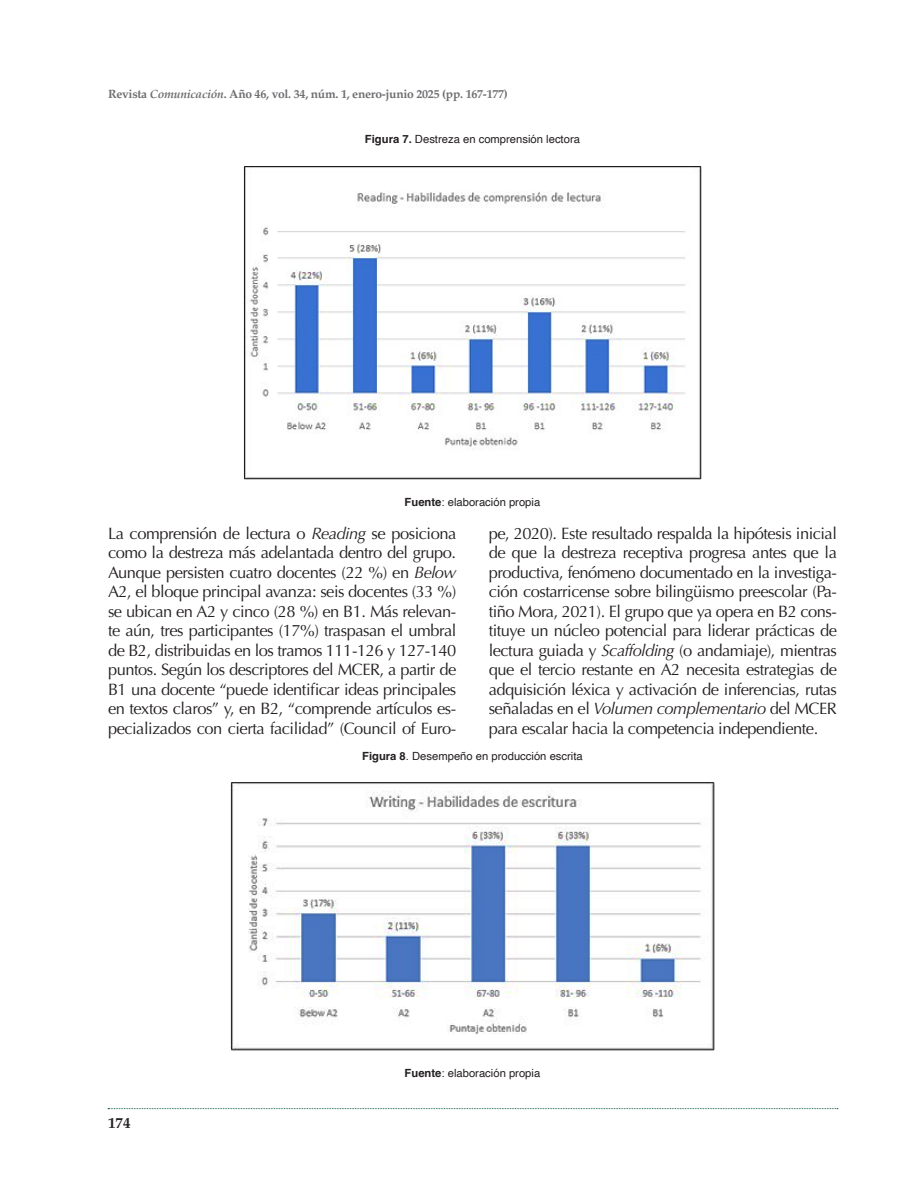
<style>
.page{position:relative;width:918px;height:1188px;background:#fff}
.page>*{position:absolute;margin:0;border:0;box-sizing:border-box;transform-origin:0 0}
.texto{font:16.5px/19.5px "Optima";letter-spacing:-.03em;color:#231f20;text-align:justify}
.t1{font:700 15px "Palatino";color:#231f20}
.t2{font:700 12px "Palatino";letter-spacing:-.02em;color:#6c6d70}
.Pie_de_foto{font:11.25px "Helvetica";color:#231f20}
.Notas{font:11.25px "Helvetica";color:#231f20}
.s1{font-style:italic}
.s2{font-weight:700}
</style>
<div class="page">
<svg style="left:108px;top:1108px;width:730px;height:1px"></svg>
<img style="left:243px;top:166px;width:459px;height:313px">
<img style="left:231px;top:782px;width:483px;height:269px">
<p class="t2" style="left:108px;top:84px;width:401px">Revista <span class="s1">Comunicación</span>. Año 46, vol. 34, núm. 1, enero-junio 2025 (pp. 167-177)</p>
<p class="Pie_de_foto" style="left:365px;top:131px;width:217px"><span class="s2">Figura 7.</span> Destreza en comprensión lectora</p>
<p class="Pie_de_foto" style="left:405px;top:493px;width:137px"><span class="s2">Fuente</span>: elaboración propia</p>
<p class="texto" style="left:108px;top:524px;width:350px">La comprensión de lectura o <span class="s1">Reading</span> se posiciona como la destreza más adelantada dentro del grupo.<br>Aunque persisten cuatro docentes (22 %) en <span class="s1">Below </span>A2, el bloque principal avanza: seis docentes (33 %) se ubican en A2 y cinco (28 %) en B1. Más relevan&shy;te aún, tres participantes (17%) traspasan el umbral de B2, distribuidas en los tramos 111-126 y 127-140 puntos. Según los descriptores del MCER, a partir de B1 una docente “puede identificar ideas principales en textos claros” y, en B2, “comprende artículos es&shy;pecializados con cierta facilidad” (Council of Euro-</p>
<p class="texto" style="left:489px;top:524px;width:350px">pe, 2020). Este resultado respalda la hipótesis inicial de que la destreza receptiva progresa antes que la productiva, fenómeno documentado en la investiga&shy;ción costarricense sobre bilingüismo preescolar (Pa&shy;tiño Mora, 2021). El grupo que ya opera en B2 cons&shy;tituye un núcleo potencial para liderar prácticas de lectura guiada y <span class="s1">Scaffolding</span> (o andamiaje), mientras que el tercio restante en A2 necesita estrategias de adquisición léxica y activación de inferencias, rutas señaladas en el <span class="s1">Volumen complementario</span> del MCER para escalar hacia la competencia independiente.</p>
<p class="Pie_de_foto" style="left:362px;top:747px;width:222px"><span class="s2">Figura 8</span>. Desempeño en producción escrita</p>
<p class="t1" style="left:108px;top:1110px;width:24px">174</p>
<p class="Notas" style="left:405px;top:1064px;width:137px"><span class="s2">Fuente</span>: elaboración propia</p>
</div>
